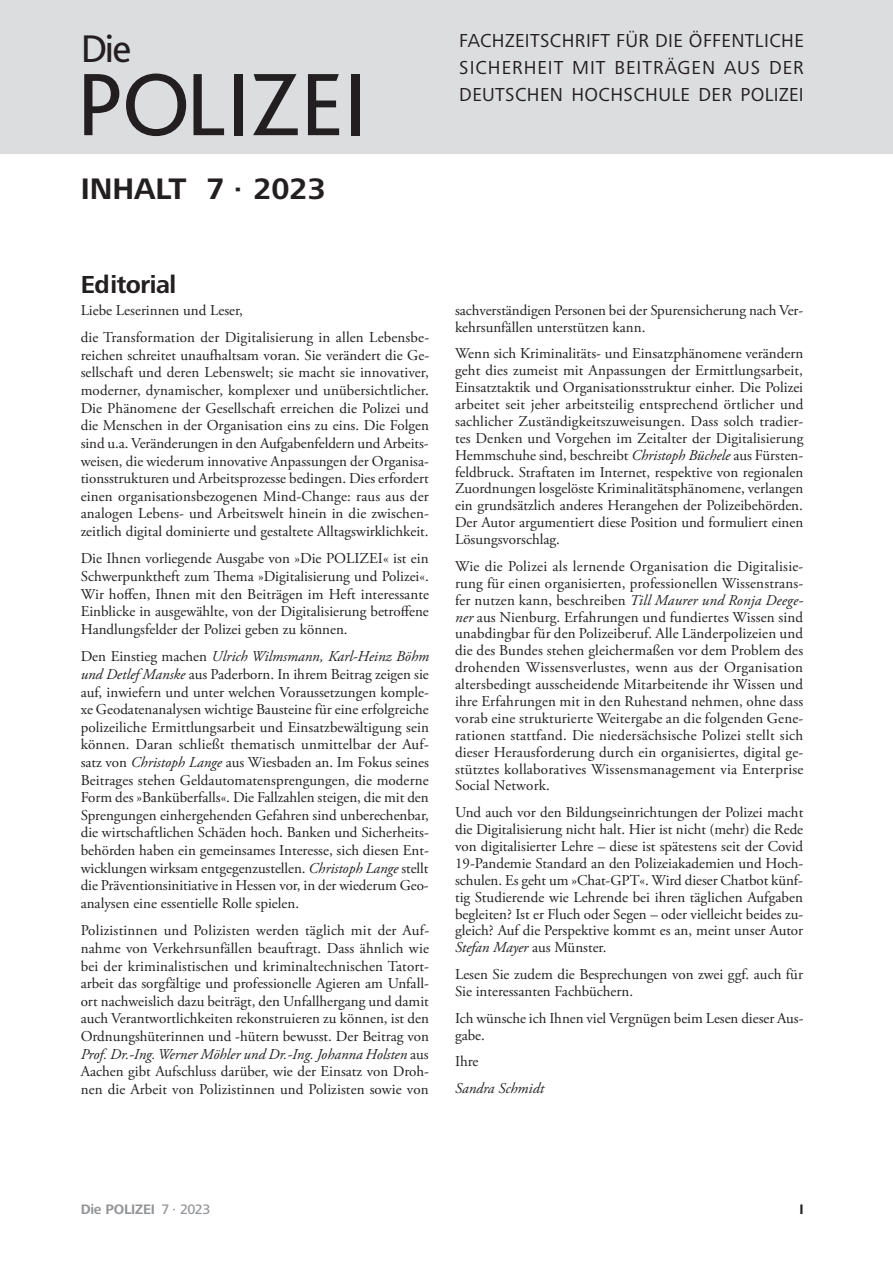
<style>
.page{position:relative;width:893px;height:1263px;background:#fff}
.page>*{position:absolute;margin:0;border:0;box-sizing:border-box;transform-origin:0 0}
.t1{font:92.7px "Bliss 2";letter-spacing:-.01em;color:#231f20}
.t2{font:40.35px "Bliss 2";color:#231f20}
.t3{font:700 30.75px "Frutiger Next Pro";color:#231f20}
.t4{font:700 25.5px "Frutiger Next Pro";letter-spacing:-.02em;color:#231f20}
.t5{font:19.5px/27px "Frutiger Next Pro";letter-spacing:.02em;color:#231f20;text-align:justify}
.t6{font:15px/17.5px "Adobe Garamond Pro";color:#231f20;text-align:justify}
.t7{font:italic 15px "Adobe Garamond Pro";color:#231f20}
.t8{font:700 14.25px "Frutiger Next Pro";letter-spacing:-.015em;color:#939598}
.t9{font:700 14.25px "Frutiger Next Pro";color:#231f20}
.s1{font-style:italic}
.s2{font-weight:500}
</style>
<div class="page">
<div style="left:0;top:0;width:893px;height:153px;background:#dcdddf"></div>
<h2 class="t2" style="left:81px;top:23px;width:52px">Die</h2>
<h1 class="t1" style="left:76px;top:47px;width:293px">POLIZEI</h1>
<h3 class="t3" style="left:81px;top:171px;width:247px">INHALT 7 ∙ 2023</h3>
<h3 class="t5" style="left:459px;top:27px;width:346px">FACHZEITSCHRIFT FÜR DIE ÖFFENTLICHE SICHERHEIT MIT BEITRÄGEN AUS DER DEUTSCHEN HOCHSCHULE DER POLIZEI</h3>
<h3 class="t4" style="left:81px;top:270px;width:97px">Editorial</h3>
<p class="t6" style="left:81px;top:297px;width:350px;line-height:27.5px">Liebe Leserinnen und Leser,<br>die Transformation der Digitalisierung in allen Lebensbe-</p>
<p class="t6" style="left:81px;top:347px;width:350px">reichen schreitet unaufhaltsam voran. Sie verändert die Ge&shy;sellschaft und deren Lebenswelt; sie macht sie innovativer, moderner, dynamischer, komplexer und unübersichtlicher.<br>Die Phänomene der Gesellschaft erreichen die Polizei und die Menschen in der Organisation eins zu eins. Die Folgen sind u.a. Veränderungen in den Aufgabenfeldern und Arbeits&shy;weisen, die wiederum innovative Anpassungen der Organisa&shy;tionsstrukturen und Arbeitsprozesse bedingen. Dies erfordert einen organisationsbezogenen Mind-Change: raus aus der analogen Lebens- und Arbeitswelt hinein in die zwischen&shy;zeitlich digital dominierte und gestaltete Alltagswirklichkeit.</p>
<p class="t6" style="left:81px;top:550px;width:350px">Die Ihnen vorliegende Ausgabe von »Die POLIZEI« ist ein Schwerpunktheft zum Thema »Digitalisierung und Polizei«.<br>Wir hoffen, Ihnen mit den Beiträgen im Heft interessante Einblicke in ausgewählte, von der Digitalisierung betroffene Handlungsfelder der Polizei geben zu können.</p>
<p class="t6" style="left:81px;top:648px;width:350px">Den Einstieg machen <span class="s1">Ulrich Wilmsmann, Karl-Heinz Böhm und Detlef Manske</span> aus Paderborn. In ihrem Beitrag zeigen sie auf, inwiefern und unter welchen Voraussetzungen komple&shy;xe Geodatenanalysen wichtige Bausteine für eine erfolgreiche polizeiliche Ermittlungsarbeit und Einsatzbewältigung sein können. Daran schließt thematisch unmittelbar der Auf&shy;satz von <span class="s1">Christoph Lange</span> aus Wiesbaden an. Im Fokus seines Beitrages stehen Geldautomatensprengungen, die moderne Form des »Banküberfalls«. Die Fallzahlen steigen, die mit den Sprengungen einhergehenden Gefahren sind unberechenbar, die wirtschaftlichen Schäden hoch. Banken und Sicherheits&shy;behörden haben ein gemeinsames Interesse, sich diesen Ent&shy;wicklungen wirksam entgegenzustellen. <span class="s1">Christoph Lange</span> stellt die Präventionsinitiative in Hessen vor, in der wiederum Geo&shy;analysen eine essentielle Rolle spielen.</p>
<p class="t6" style="left:81px;top:922px;width:350px">Polizistinnen und Polizisten werden täglich mit der Auf&shy;nahme von Verkehrsunfällen beauftragt. Dass ähnlich wie bei der kriminalistischen und kriminaltechnischen Tatort&shy;arbeit das sorgfältige und professionelle Agieren am Unfall&shy;ort nachweislich dazu beiträgt, den Unfallhergang und damit auch Verantwortlichkeiten rekonstruieren zu können, ist den Ordnungshüterinnen und -hütern bewusst. Der Beitrag von <span class="s1">Prof. Dr.-Ing. Werner Möhler und Dr.-Ing. Johanna Holsten</span> aus Aachen gibt Aufschluss darüber, wie der Einsatz von Droh&shy;nen die Arbeit von Polizistinnen und Polizisten sowie von</p>
<p class="t6" style="left:455px;top:302px;width:350px;line-height:17px">sachverständigen Personen bei der Spurensicherung nach Ver&shy;kehrsunfällen unterstützen kann.</p>
<p class="t6" style="left:455px;top:346px;width:350px;line-height:17px">Wenn sich Kriminalitäts- und Einsatzphänomene verändern geht dies zumeist mit Anpassungen der Ermittlungsarbeit, Einsatztaktik und Organisationsstruktur einher. Die Polizei arbeitet seit jeher arbeitsteilig entsprechend örtlicher und sachlicher Zuständigkeitszuweisungen. Dass solch tradier&shy;tes Denken und Vorgehen im Zeitalter der Digitalisierung Hemmschuhe sind, beschreibt <span class="s1">Christoph Büchele</span> aus Fürsten&shy;feldbruck. Straftaten im Internet, respektive von regionalen Zuordnungen losgelöste Kriminalitätsphänomene, verlangen ein grundsätzlich anderes Herangehen der Polizeibehörden.<br>Der Autor argumentiert diese Position und formuliert einen Lösungsvorschlag.</p>
<p class="t6" style="left:455px;top:558px;width:350px;line-height:17px">Wie die Polizei als lernende Organisation die Digitalisie&shy;rung für einen organisierten, professionellen Wissenstrans&shy;fer nutzen kann, beschreiben <span class="s1">Till Maurer und Ronja Deege&shy;ner</span> aus Nienburg. Erfahrungen und fundiertes Wissen sind unabdingbar für den Polizeiberuf. Alle Länderpolizeien und die des Bundes stehen gleichermaßen vor dem Problem des drohenden Wissensverlustes, wenn aus der Organisation altersbedingt ausscheidende Mitarbeitende ihr Wissen und ihre Erfahrungen mit in den Ruhestand nehmen, ohne dass vorab eine strukturierte Weitergabe an die folgenden Gene&shy;rationen stattfand. Die niedersächsische Polizei stellt sich dieser Herausforderung durch ein organisiertes, digital ge&shy;stütztes kollaboratives Wissensmanagement via Enterprise Social Network.</p>
<p class="t6" style="left:455px;top:804px;width:350px;line-height:17px">Und auch vor den Bildungseinrichtungen der Polizei macht die Digitalisierung nicht halt. Hier ist nicht (mehr) die Rede von digitalisierter Lehre – diese ist spätestens seit der Covid 19-Pandemie Standard an den Polizeiakademien und Hoch&shy;schulen. Es geht um »Chat-GPT«. Wird dieser Chatbot künf&shy;tig Studierende wie Lehrende bei ihren täglichen Aufgaben begleiten? Ist er Fluch oder Segen – oder vielleicht beides zu&shy;gleich? Auf die Perspektive kommt es an, meint unser Autor <span class="s1">Stefan Mayer</span> aus Münster.</p>
<p class="t6" style="left:455px;top:966px;width:349px;line-height:17px">Lesen Sie zudem die Besprechungen von zwei ggf. auch für<br>Sie interessanten Fachbüchern.</p>
<p class="t6" style="left:455px;top:1010px;width:350px;line-height:17px">Ich wünsche ich Ihnen viel Vergnügen beim Lesen dieser Aus&shy;gabe.</p>
<p class="t6" style="left:455px;top:1053px;width:25px">Ihre</p>
<p class="t7" style="left:455px;top:1079px;width:91px">Sandra Schmidt</p>
<p class="t8" style="left:81px;top:1201px;width:131px">Die POLIZEI <span class="s2">7 · 2023</span></p>
<p class="t9" style="left:800px;top:1201px;width:6px">I</p>
</div>
